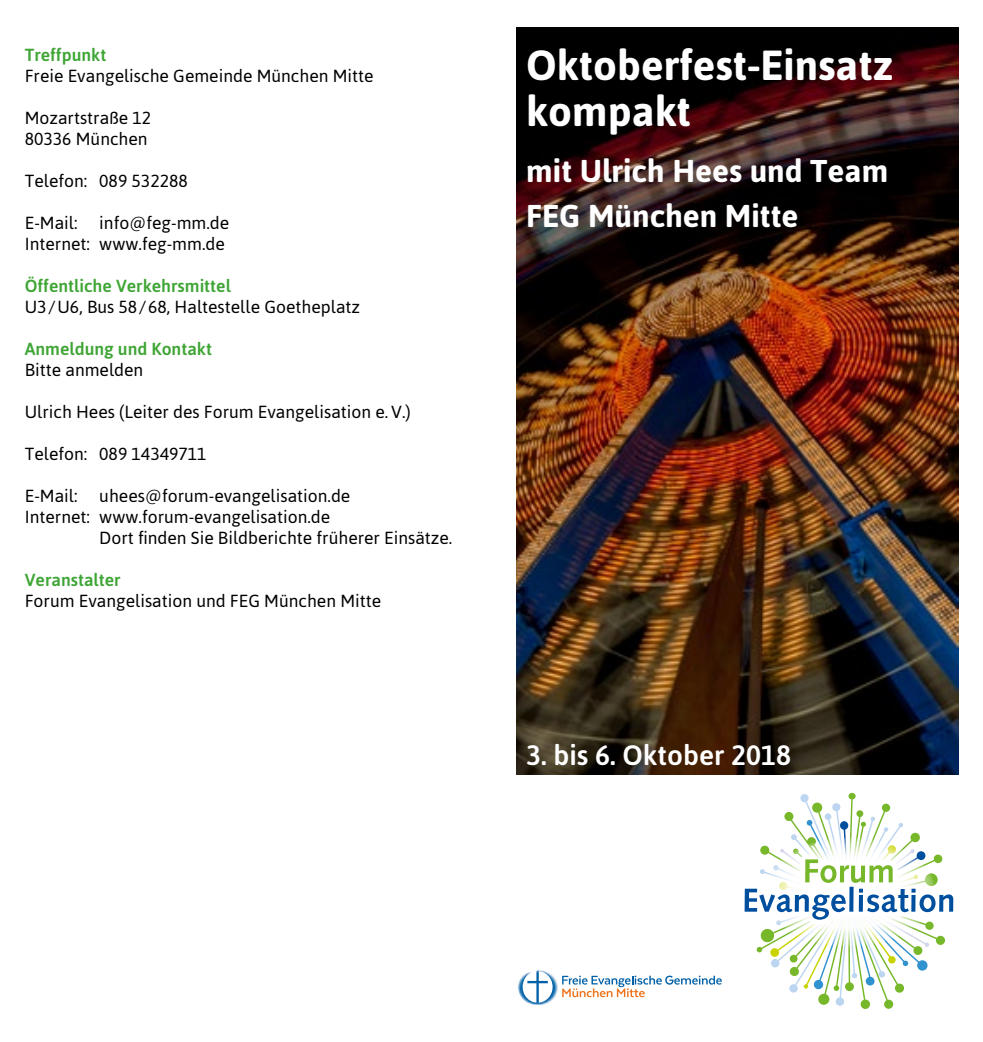
<style>
.page{position:relative;width:983px;height:1042px;background:#fff}
.page>*{position:absolute;margin:0;border:0;box-sizing:border-box;transform-origin:0 0}
.t1{font:700 42px/45.5px "Asap";color:#fff}
.t2{font:700 31.5px "Asap";color:#fff}
.t3{font:500 28px "Asap";color:#fff}
.p_abstand{font:17.5px/21px "Asap";color:#000}
.t4{font:500 17.5px "Asap";color:#3fa535}
</style>
<div class="page">
<img style="left:516px;top:27px;width:441px;height:748px">
<svg style="left:744px;top:793px;width:210px;height:216px"></svg>
<svg style="left:562px;top:975px;width:159px;height:22px"></svg>
<img style="left:518px;top:970px;width:40px;height:35px">
<p class="t4" style="left:25px;top:43px;width:83px">Treffpunkt</p>
<p class="p_abstand" style="left:25px;top:64px;width:350px">Freie Evangelische Gemeinde München Mitte</p>
<p class="p_abstand" style="left:25px;top:106px;width:128px">Mozartstraße 12</p>
<p class="p_abstand" style="left:25px;top:127px;width:124px">80336 München</p>
<p class="p_abstand" style="left:25px;top:169px;width:164px">Telefon: 089 532288</p>
<p class="p_abstand" style="left:25px;top:211px;width:206px">E-Mail: info@feg-mm.de</p>
<p class="p_abstand" style="left:25px;top:232px;width:201px">Internet: www.feg-mm.de</p>
<p class="t4" style="left:25px;top:274px;width:207px">Öffentliche Verkehrsmittel</p>
<p class="p_abstand" style="left:25px;top:295px;width:337px">U3/U6, Bus 58/68, Haltestelle Goetheplatz</p>
<p class="t4" style="left:25px;top:337px;width:189px">Anmeldung und Kontakt</p>
<p class="p_abstand" style="left:25px;top:358px;width:120px">Bitte anmelden</p>
<p class="p_abstand" style="left:25px;top:400px;width:387px">Ulrich Hees (Leiter des Forum Evangelisation e. V.)</p>
<p class="p_abstand" style="left:25px;top:442px;width:183px">Telefon: 089 14349711</p>
<p class="p_abstand" style="left:25px;top:484px;width:327px">E-Mail: uhees@forum-evangelisation.de</p>
<p class="p_abstand" style="left:99px;top:505px;width:354px;text-indent:-74px">Internet: www.forum-evangelisation.de<br>Dort finden Sie Bildberichte früherer Einsätze.</p>
<p class="t4" style="left:25px;top:568px;width:97px">Veranstalter</p>
<p class="p_abstand" style="left:25px;top:589px;width:358px">Forum Evangelisation und FEG München Mitte</p>
<p class="t1" style="left:526px;top:41px;width:368px">Oktoberfest-Einsatz kompakt</p>
<p class="t2" style="left:526px;top:149px;width:363px">mit Ulrich Hees und Team</p>
<p class="t2" style="left:526px;top:194px;width:274px">FEG München Mitte</p>
<p class="t3" style="left:526px;top:736px;width:266px">3. bis 6. Oktober 2018</p>
</div>
